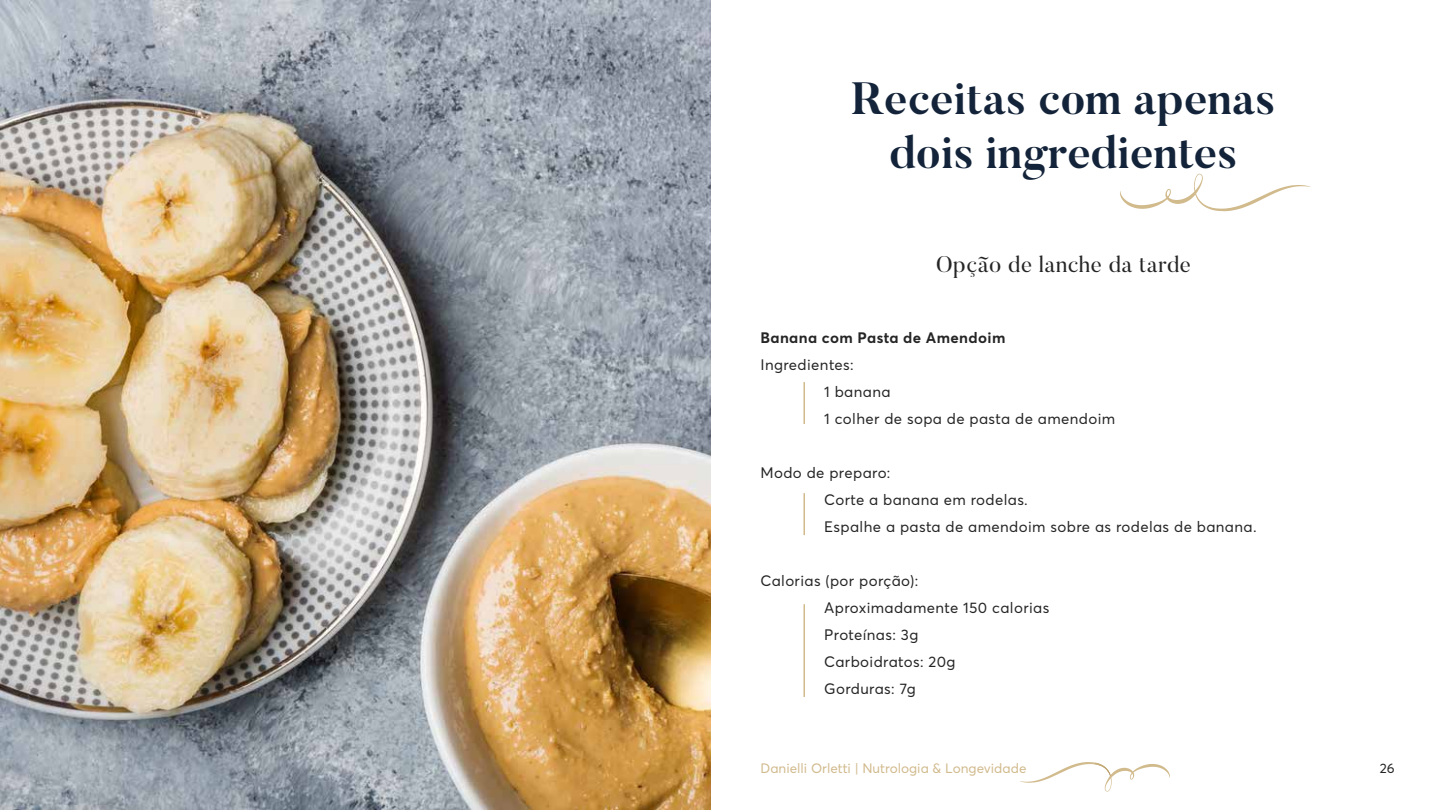
<style>
.page{position:relative;width:1440px;height:810px;background:#fff}
.page>*{position:absolute;margin:0;border:0;box-sizing:border-box;transform-origin:0 0}
.t1{font:700 45px/54px "Butler";color:#132339;text-align:center}
.t2{font:22.5px "Butler";letter-spacing:.025em;color:#252525}
.t3{font:15px/27px "Averta";letter-spacing:.025em;color:#252525}
.t4{font:700 15px "Averta";letter-spacing:.025em;color:#252525}
.t5{font:13.5px "Averta Demo";color:#d1ba8c}
.t6{font:13.5px "Averta Demo";color:#252525}
</style>
<div class="page">
<svg style="left:1020px;top:762px;width:150px;height:30px"></svg>
<img style="left:1094px;top:763px;width:17px;height:13px">
<img style="left:0;top:0;width:711px;height:810px">
<svg style="left:1120px;top:174px;width:190px;height:37px"></svg>
<hr style="left:803px;top:382px;width:2px;height:42px;background:#d1ba8c">
<hr style="left:803px;top:493px;width:2px;height:42px;background:#d1ba8c">
<hr style="left:803px;top:604px;width:2px;height:93px;background:#d1ba8c">
<h1 class="t1" style="left:851px;top:72px;width:426px">Receitas com apenas dois ingredientes</h1>
<h2 class="t2" style="left:936px;top:250px;width:256px">Opção de lanche da tarde</h2>
<p class="t4" style="left:760px;top:328px;width:246px">Banana com Pasta de Amendoim</p>
<p class="t3" style="left:824px;top:351px;width:293px;text-indent:-64px">Ingredientes:<br>1 banana<br>1 colher de sopa de pasta de amendoim</p>
<p class="t3" style="left:824px;top:459px;width:434px;text-indent:-64px">Modo de preparo:<br>Corte a banana em rodelas.<br>Espalhe a pasta de amendoim sobre as rodelas de banana.</p>
<p class="t3" style="left:824px;top:567px;width:227px;text-indent:-64px">Calorias (por porção):<br>Aproximadamente 150 calorias<br>Proteínas: 3g<br>Carboidratos: 20g<br>Gorduras: 7g</p>
<p class="t5" style="left:760px;top:760px;width:267px">Danielli Orletti | Nutrologia &amp; Longevidade</p>
<p class="t6" style="left:1380px;top:760px;width:16px">26</p>
</div>
